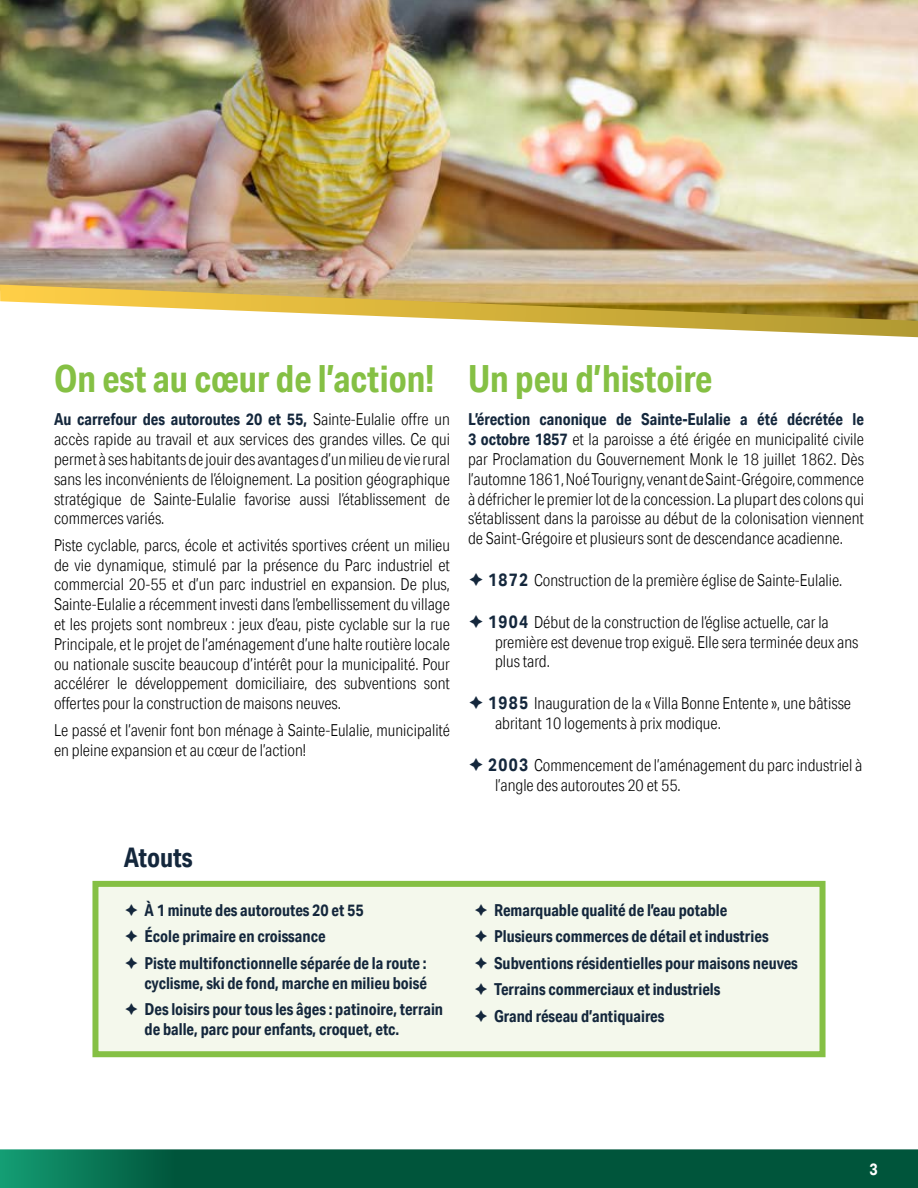
<style>
.page{position:relative;width:918px;height:1188px;background:#fff}
.page>*{position:absolute;margin:0;border:0;box-sizing:border-box;transform-origin:0 0}
.t1{font:700 37.5px "Aktiv Grotesk Cd";color:#85c044}
.t2{font:700 27px "Aktiv Grotesk Cd";color:#14273c}
.t3{font:300 16.5px/19.8px "Aktiv Grotesk Cd";color:#000}
.t4{font:700 16.5px/26.5px "Aktiv Grotesk Cd";color:#14273c}
.t5{font:700 16.5px "Aktiv Grotesk Cd";color:#fff}
.s1{font-weight:700;color:#14273c}
.s2{font-weight:700;font-size:18px;color:#14273c}
</style>
<div class="page">
<img style="left:0;top:0;width:918px;height:285px">
<svg style="left:0;top:1149px;width:918px;height:39px;background:#045d42"></svg>
<div style="left:92px;top:881px;width:734px;height:176px;background:#f4f8ec;border:6px solid #85c044"></div>
<svg style="left:0;top:285px;width:918px;height:52px"></svg>
<h1 class="t1" style="left:54px;top:356px;width:382px">On est au cœur de l’action!</h1>
<p class="t3" style="left:54px;top:410px;width:398px;text-align:justify"><span class="s1">Au carrefour des autoroutes 20 et 55,</span> Sainte-Eulalie offre un accès rapide au travail et aux services des grandes villes. Ce qui permet à ses habitants de jouir des avantages d’un milieu de vie rural sans les inconvénients de l’éloignement. La position géographique stratégique de Sainte-Eulalie favorise aussi l’établissement de commerces variés.</p>
<p class="t3" style="left:54px;top:535px;width:398px;text-align:justify">Piste cyclable, parcs, école et activités sportives créent un milieu de vie dynamique, stimulé par la présence du Parc industriel et commercial 20-55 et d’un parc industriel en expansion. De plus, Sainte-Eulalie a récemment investi dans l’embellissement du village et les projets sont nombreux : jeux d’eau, piste cyclable sur la rue Principale, et le projet de l’aménagement d’une halte routière locale ou nationale suscite beaucoup d’intérêt pour la municipalité. Pour accélérer le développement domiciliaire, des subventions sont offertes pour la construction de maisons neuves.</p>
<p class="t3" style="left:54px;top:720px;width:398px">Le passé et l’avenir font bon ménage à Sainte-Eulalie, municipalité en pleine expansion et au cœur de l’action!</p>
<h1 class="t1" style="left:468px;top:356px;width:246px">Un peu d’histoire</h1>
<p class="t3" style="left:468px;top:410px;width:398px;text-align:justify"><span class="s1">L’érection canonique de Sainte-Eulalie a été décrétée le 3 octobre 1857</span> et la paroisse a été érigée en municipalité civile par Proclamation du Gouvernement Monk le 18 juillet 1862. Dès l’automne 1861, Noé Tourigny, venant de Saint-Grégoire, commence à défricher le premier lot de la concession. La plupart des colons qui s’établissent dans la paroisse au début de la colonisation viennent de Saint-Grégoire et plusieurs sont de descendance acadienne.</p>
<p class="t3" style="left:488px;top:570px;width:356px"><span class="s2">1872</span> Construction de la première église de Sainte‑Eulalie.</p>
<p class="t3" style="left:495px;top:612px;width:365px;text-indent:-7px"><span class="s2">1904</span> Début de la construction de l’église actuelle, car la première est devenue trop exiguë. Elle sera terminée deux ans plus tard.</p>
<p class="t3" style="left:495px;top:693px;width:358px;text-indent:-7px"><span class="s2">1985</span> Inauguration de la « Villa Bonne Entente », une bâtisse abritant 10 logements à prix modique.</p>
<p class="t3" style="left:495px;top:755px;width:369px;text-indent:-7px"><span class="s2">2003</span> Commencement de l’aménagement du parc industriel à l’angle des autoroutes 20 et 55.</p>
<h2 class="t2" style="left:124px;top:840px;width:70px">Atouts</h2>
<p class="t4" style="left:145px;top:896px;width:284px">À 1 minute des autoroutes 20 et 55<br>École primaire en croissance<br>Piste multifonctionnelle séparée de la route :</p>
<p class="t4" style="left:145px;top:969px;width:300px">cyclisme, ski de fond, marche en milieu boisé<br>Des loisirs pour tous les âges : patinoire, terrain</p>
<p class="t4" style="left:145px;top:1016px;width:256px">de balle, parc pour enfants, croquet, etc.</p>
<p class="t4" style="left:494px;top:896px;width:305px">Remarquable qualité de l’eau potable<br>Plusieurs commerces de détail et industries Subventions résidentielles pour maisons neuves Terrains commerciaux et industriels<br>Grand réseau d’antiquaires</p>
<p class="t5" style="left:864px;top:1159px;width:10px">3</p>
<p class="t5" style="left:869px;top:1159px;width:10px">3</p>
</div>
